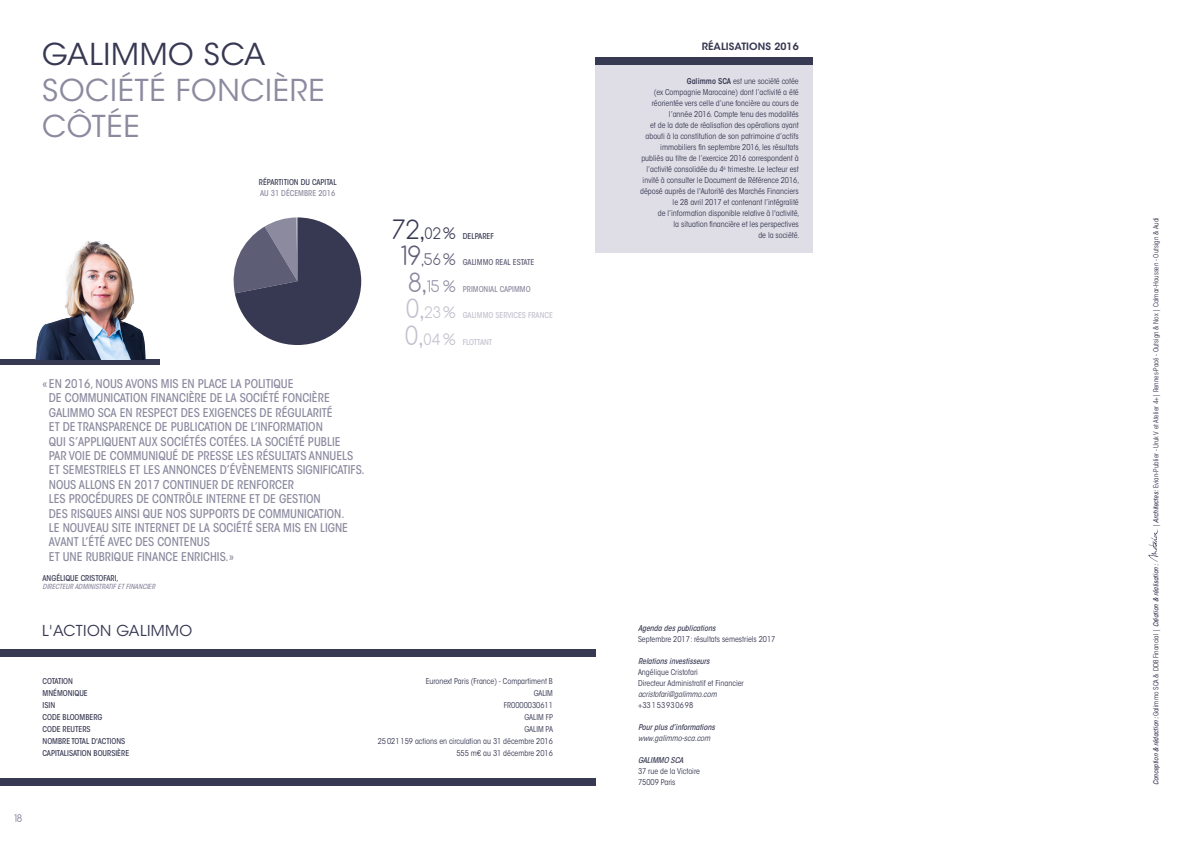
<style>
.page{position:relative;width:1191px;height:842px;background:#fff}
.page>*{position:absolute;margin:0;border:0;box-sizing:border-box;transform-origin:0 0}
.t1{font:30px/36px "ITC Avant Garde Std";letter-spacing:.025em;color:#8b8a9f}
.t2{font:30px "ITC Avant Garde Std";letter-spacing:.025em;color:#373852}
.t3{font:300 25px "Comfortaa";color:#373852}
.t4{font:15px "ITC Avant Garde Std";letter-spacing:.025em;color:#373852}
.t5{font:300 15px/26.6px "Comfortaa";color:#c1c0cd;text-align:justify}
.t6{font:300 15px "Comfortaa";color:#5e5d76}
.t7{font:500 condensed 12px/14.4px "ITC Avant Garde Std";color:#8b8a9f}
.t8{font:600 10px "ITC Avant Garde Std";letter-spacing:.01em;color:#373852}
.t9{font:10px "Comfortaa";color:#8b8a9f}
.t10{font:condensed 8px/11px "ITC Avant Garde Std";color:#373852}
.t11{font:500 condensed 8px "ITC Avant Garde Std";color:#373852}
.t12{font:italic 500 condensed 8px "ITC Avant Garde Std";color:#373852}
.t13{font:italic condensed 8px "ITC Avant Garde Std";color:#373852}
.t14{font:500 condensed 8px "ITC Avant Garde Std";color:#8b8a9f}
.t15{font:500 condensed 8px "ITC Avant Garde Std";color:#c1c0cd}
.t16{font:500 condensed 8px "ITC Avant Garde Std";color:#5e5d76}
.t17{font:condensed 8px "ITC Avant Garde Std";letter-spacing:.06em;color:#373852}
.t18{font:condensed 7px "ITC Avant Garde Std";color:#373852}
.t19{font:italic 500 condensed 7px "ITC Avant Garde Std";color:#373852}
.t20{font:italic 500 condensed 7px "ITC Avant Garde Std";color:#8b8a9f}
.s1{font-size:15px}
.s2{font-size:25px;color:#8b8a9f}
.s3{color:#8b8a9f}
.s4{font-size:25px}
.s5{font-weight:600}
.s6{font-weight:500;font-style:italic}
.s7{font-weight:400;font-style:normal}
</style>
<div class="page">
<div style="left:0;top:778px;width:595px;height:7px;background:#373852"></div>
<div style="left:0;top:650px;width:595px;height:7px;background:#373852"></div>
<div style="left:595px;top:64px;width:218px;height:188px;background:#dfdee6"></div>
<div style="left:595px;top:57px;width:218px;height:7px;background:#373852"></div>
<svg style="left:233px;top:217px;width:128px;height:128px"></svg>
<svg style="left:1148px;top:529px;width:11px;height:33px"></svg>
<div style="left:0;top:359px;width:159px;height:6px;background:#373852"></div>
<img style="left:35px;top:241px;width:111px;height:118px">
<h1 class="t2" style="left:42px;top:36px;width:225px">GALIMMO SCA</h1>
<h1 class="t1" style="left:42px;top:72px;width:284px">SOCIÉTÉ FONCIÈRE<br>CÔTÉE</h1>
<p class="t11" style="left:259px;top:177px;width:79px">RÉPARTITION DU CAPITAL</p>
<p class="t14" style="left:260px;top:188px;width:77px">AU 31 DÉCEMBRE 2016</p>
<p class="t7" style="left:49px;top:376px;width:317px;text-indent:-6px">« EN 2016, NOUS AVONS MIS EN PLACE LA POLITIQUE<br>DE COMMUNICATION FINANCIÈRE DE LA SOCIÉTÉ FONCIÈRE GALIMMO SCA EN RESPECT DES EXIGENCES DE RÉGULARITÉ<br>ET DE TRANSPARENCE DE PUBLICATION DE L’INFORMATION<br>QUI S’APPLIQUENT AUX SOCIÉTÉS COTÉES. LA SOCIÉTÉ PUBLIE<br>PAR VOIE DE COMMUNIQUÉ DE PRESSE LES RÉSULTATS ANNUELS ET SEMESTRIELS ET LES ANNONCES D’ÉVÈNEMENTS SIGNIFICATIFS.<br>NOUS ALLONS EN 2017 CONTINUER DE RENFORCER<br>LES PROCÉDURES DE CONTRÔLE INTERNE ET DE GESTION<br>DES RISQUES AINSI QUE NOS SUPPORTS DE COMMUNICATION.<br>LE NOUVEAU SITE INTERNET DE LA SOCIÉTÉ SERA MIS EN LIGNE AVANT L’ÉTÉ AVEC DES CONTENUS<br>ET UNE RUBRIQUE FINANCE ENRICHIS.»</p>
<p class="t11" style="left:43px;top:573px;width:78px">ANGÉLIQUE CRISTOFARI,</p>
<p class="t20" style="left:43px;top:582px;width:116px">DIRECTEURADMINISTRATIFETFINANCIER</p>
<h3 class="t4" style="left:42px;top:621px;width:152px">L'ACTION GALIMMO</h3>
<h2 class="t3" style="left:392px;top:213px;width:65px">72,<span class="s1">02%</span></h2>
<h3 class="t5" style="left:405px;top:273px;width:52px"><span class="s2">8,</span><span class="s3">15 % </span><span class="s4">0,</span>23% <span class="s4">0,</span>04%</h3>
<p class="t11" style="left:463px;top:231px;width:32px">DELPAREF</p>
<h3 class="t6" style="left:400px;top:250px;width:57px"><span class="s4">19</span>,56%</h3>
<p class="t16" style="left:463px;top:257px;width:73px">GALIMMO REAL ESTATE</p>
<p class="t14" style="left:463px;top:284px;width:69px">PRIMONIAL CAPIMMO</p>
<p class="t15" style="left:463px;top:311px;width:92px">GALIMMO SERVICES FRANCE</p>
<p class="t15" style="left:463px;top:337px;width:31px">FLOTTANT</p>
<p class="t11" style="left:43px;top:676px;width:32px">COTATION</p>
<p class="t10" style="left:426px;top:676px;width:129px">Euronext Paris (France) - Compartiment B</p>
<p class="t11" style="left:43px;top:688px;width:47px">MNÉMONIQUE</p>
<p class="t10" style="left:534px;top:688px;width:21px">GALIM</p>
<p class="t11" style="left:43px;top:700px;width:14px">ISIN</p>
<p class="t10" style="left:504px;top:700px;width:51px">FR0000030611</p>
<p class="t11" style="left:43px;top:712px;width:61px">CODE BLOOMBERG</p>
<p class="t10" style="left:524px;top:712px;width:30px">GALIM FP</p>
<p class="t11" style="left:43px;top:724px;width:50px">CODE REUTERS</p>
<p class="t10" style="left:524px;top:724px;width:30px">GALIM PA</p>
<p class="t11" style="left:43px;top:736px;width:84px">NOMBRE TOTAL D'ACTIONS</p>
<p class="t10" style="left:378px;top:736px;width:177px">25021159 actions en circulation au 31 décembre 2016</p>
<p class="t11" style="left:43px;top:748px;width:88px">CAPITALISATION BOURSIÈRE</p>
<p class="t10" style="left:456px;top:748px;width:98px">555 m€ au 31 décembre 2016</p>
<p class="t9" style="left:14px;top:811px;width:10px">18</p>
<p class="t8" style="left:701px;top:40px;width:98px">RÉALISATIONS 2016</p>
<p class="t10" style="left:640px;top:76px;width:161px;text-align:right"><span class="s5">Galimmo SCA</span> est une société cotée<br>(ex Compagnie Marocaine) dont l’activité a été réorientée vers celle d’une foncière au cours de l’année 2016. Compte tenu des modalités<br>et de la date de réalisation des opérations ayant abouti à la constitution de son patrimoine d’actifs immobiliers fin septembre 2016, les résultats publiés au titre de l’exercice 2016 correspondent à l’activité consolidée du 4<sup>è</sup> trimestre. Le lecteur est invité à consulter le Document de Référence 2016, déposé auprès de l'Autorité des Marchés Financiers le 28 avril 2017 et contenant l’intégralité<br>de l’information disponible relative à l'activité,<br>la situation financière et les perspectives<br>de la société.</p>
<p class="t12" style="left:638px;top:623px;width:81px">Agendadespublications</p>
<p class="t10" style="left:638px;top:634px;width:139px">Septembre 2017: résultats semestriels 2017</p>
<p class="t12" style="left:638px;top:656px;width:75px">Relationsinvestisseurs</p>
<p class="t10" style="left:638px;top:667px;width:107px">Angélique Cristofari<br>Directeur Administratif et Financier</p>
<p class="t13" style="left:638px;top:689px;width:83px">acristofari@galimmo.com</p>
<p class="t17" style="left:638px;top:700px;width:57px">+33153930698</p>
<p class="t12" style="left:638px;top:722px;width:80px">Pourplusd’informations</p>
<p class="t13" style="left:638px;top:733px;width:76px">www.galimmo-sca.com</p>
<p class="t12" style="left:638px;top:755px;width:49px">GALIMMO SCA</p>
<p class="t10" style="left:638px;top:766px;width:63px">37 rue de la Victoire<br>75009 Paris</p>
<p class="t18" style="left:1151px;top:527px;width:311px;rotate:-90deg">| <span class="s6">Architectes:</span>Evian-Publier - Uruk V et Atelier 4+| Rennes-Pacé - Outsign &amp; Nox | Colmar-Houssen - Outsign &amp; Audi</p>
<p class="t19" style="left:1151px;top:785px;width:224px;rotate:-90deg">Conception&amp; rédaction :<span class="s7">G a l i m m o S C A &amp; D D B F i n a n c i a l |</span> Création&amp; réalisation :</p>
</div>
